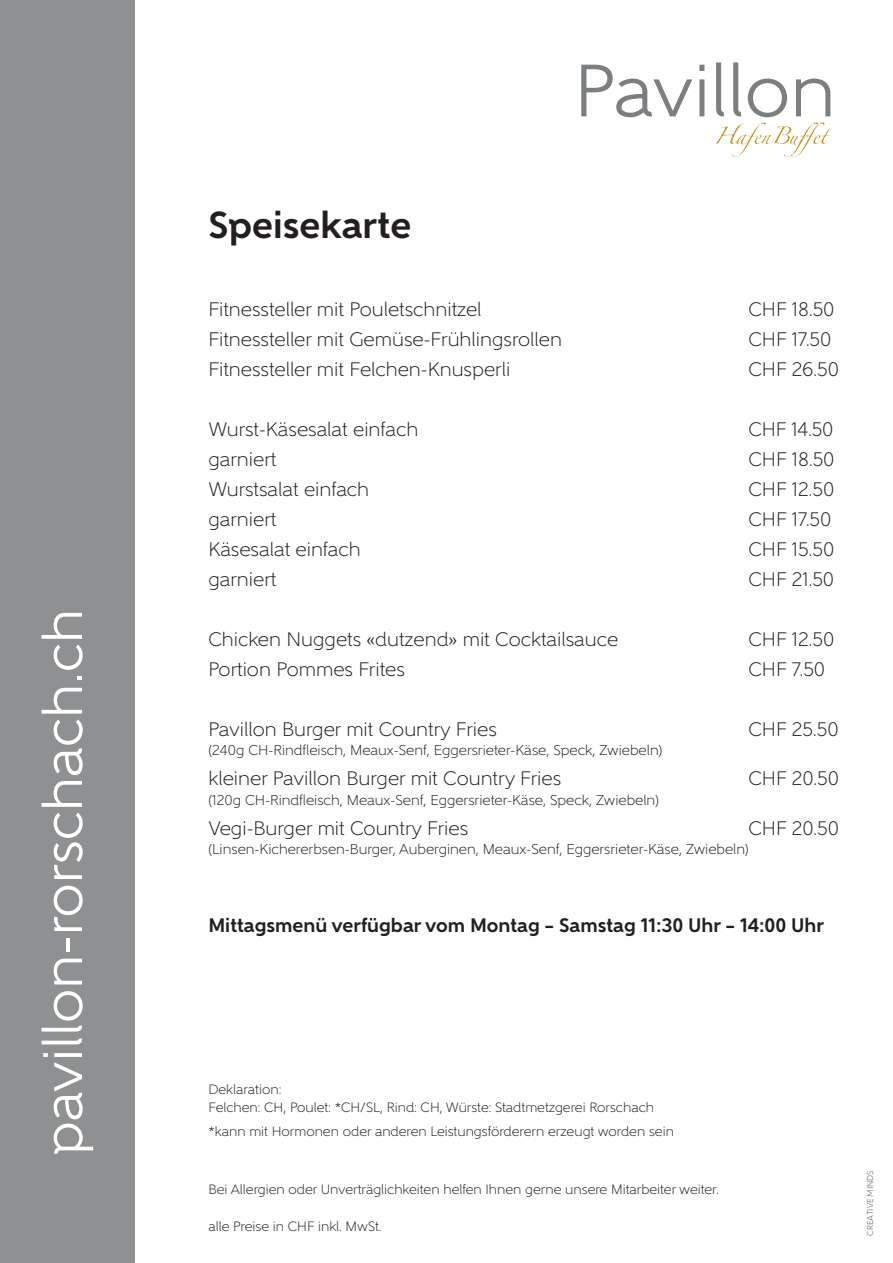
<style>
.page{position:relative;width:893px;height:1263px;background:#fff}
.page>*{position:absolute;margin:0;border:0;box-sizing:border-box;transform-origin:0 0}
.t1{font:73.95px "Gentleman 500";color:#7c7f81}
.t2{font:55.5px "Gentleman 500";color:#fff}
.t3{font:700 37.5px "Gentleman 800";color:#231f20}
.t4{font:300 19.5px "Gentleman 400";color:#231f20}
.t5{font:700 19.5px "Gentleman 800";color:#231f20}
.t6{font:300 14.25px "Gentleman 400";color:#231f20}
.t7{font:300 13.5px/18px "Gentleman 400";color:#231f20}
.t8{font:300 9px "Seravek";color:#75797a}
.s1{font-family:"Libre Franklin";font-weight:400}
</style>
<div class="page">
<div style="left:0;top:0;width:135px;height:1263px;background:#8e9091"></div>
<svg style="left:716px;top:122px;width:114px;height:35px"></svg>
<h2 class="t2" style="left:30px;top:1155px;width:548px;rotate:-90deg">pavillon-rorschach.ch</h2>
<h3 class="t3" style="left:208px;top:202px;width:204px">Speisekarte</h3>
<h1 class="t1" style="left:574px;top:47px;width:263px">Pavillon</h1>
<p class="t4" style="left:208px;top:297px;width:275px">Fitnessteller mit Pouletschnitzel</p>
<p class="t4" style="left:748px;top:297px;width:88px">CHF 18.50</p>
<p class="t4" style="left:208px;top:327px;width:355px">Fitnessteller mit Gemüse-Frühlingsrollen</p>
<p class="t4" style="left:748px;top:327px;width:85px">CHF 17.50</p>
<p class="t4" style="left:208px;top:357px;width:303px">Fitnessteller mit Felchen-Knusperli</p>
<p class="t4" style="left:748px;top:357px;width:92px">CHF 26.50</p>
<p class="t4" style="left:208px;top:417px;width:211px">Wurst-Käsesalat einfach</p>
<p class="t4" style="left:748px;top:417px;width:87px">CHF 14.50</p>
<p class="t4" style="left:208px;top:447px;width:70px">garniert</p>
<p class="t4" style="left:748px;top:447px;width:88px">CHF 18.50</p>
<p class="t4" style="left:208px;top:477px;width:162px">Wurstsalat einfach</p>
<p class="t4" style="left:748px;top:477px;width:87px">CHF 12.50</p>
<p class="t4" style="left:208px;top:507px;width:70px">garniert</p>
<p class="t4" style="left:748px;top:507px;width:85px">CHF 17.50</p>
<p class="t4" style="left:208px;top:537px;width:154px">Käsesalat einfach</p>
<p class="t4" style="left:748px;top:537px;width:87px">CHF 15.50</p>
<p class="t4" style="left:208px;top:567px;width:70px">garniert</p>
<p class="t4" style="left:748px;top:567px;width:87px">CHF 21.50</p>
<p class="t4" style="left:208px;top:627px;width:411px">Chicken Nuggets <span class="s1">«</span>dutzend<span class="s1">»</span> mit Cocktailsauce</p>
<p class="t4" style="left:748px;top:627px;width:87px">CHF 12.50</p>
<p class="t4" style="left:208px;top:657px;width:198px">Portion Pommes Frites</p>
<p class="t4" style="left:748px;top:657px;width:78px">CHF 7.50</p>
<p class="t4" style="left:208px;top:717px;width:290px">Pavillon Burger mit Country Fries</p>
<p class="t4" style="left:748px;top:717px;width:92px">CHF 25.50</p>
<p class="t6" style="left:208px;top:742px;width:455px">(240g CH-Rindfleisch, Meaux-Senf, Eggersrieter-Käse, Speck, Zwiebeln)</p>
<p class="t4" style="left:208px;top:767px;width:354px">kleiner Pavillon Burger mit Country Fries</p>
<p class="t4" style="left:748px;top:767px;width:92px">CHF 20.50</p>
<p class="t6" style="left:208px;top:791px;width:452px">(120g CH-Rindfleisch, Meaux-Senf, Eggersrieter-Käse, Speck, Zwiebeln)</p>
<p class="t4" style="left:208px;top:816px;width:261px">Vegi-Burger mit Country Fries</p>
<p class="t4" style="left:748px;top:816px;width:92px">CHF 20.50</p>
<p class="t6" style="left:208px;top:841px;width:542px">(Linsen-Kichererbsen-Burger, Auberginen, Meaux-Senf, Eggersrieter-Käse, Zwiebeln)</p>
<p class="t5" style="left:208px;top:913px;width:617px">Mittagsmenü verfügbar vom Montag – Samstag 11:30 Uhr – 14:00 Uhr</p>
<p class="t7" style="left:208px;top:1080px;width:447px">Deklaration:<br>Felchen: CH, Poulet: *CH/SL, Rind: CH, Würste: Stadtmetzgerei Rorschach</p>
<p class="t7" style="left:208px;top:1122px;width:467px">*kann mit Hormonen oder anderen Leistungsförderern erzeugt worden sein</p>
<p class="t7" style="left:208px;top:1181px;width:512px">Bei Allergien oder Unverträglichkeiten helfen Ihnen gerne unsere Mitarbeiter weiter.</p>
<p class="t7" style="left:208px;top:1217px;width:174px">alle Preise in CHF inkl. MwSt.</p>
<p class="t8" style="left:865px;top:1235px;width:67px;rotate:-90deg">CREATIVE MINDS</p>
</div>
